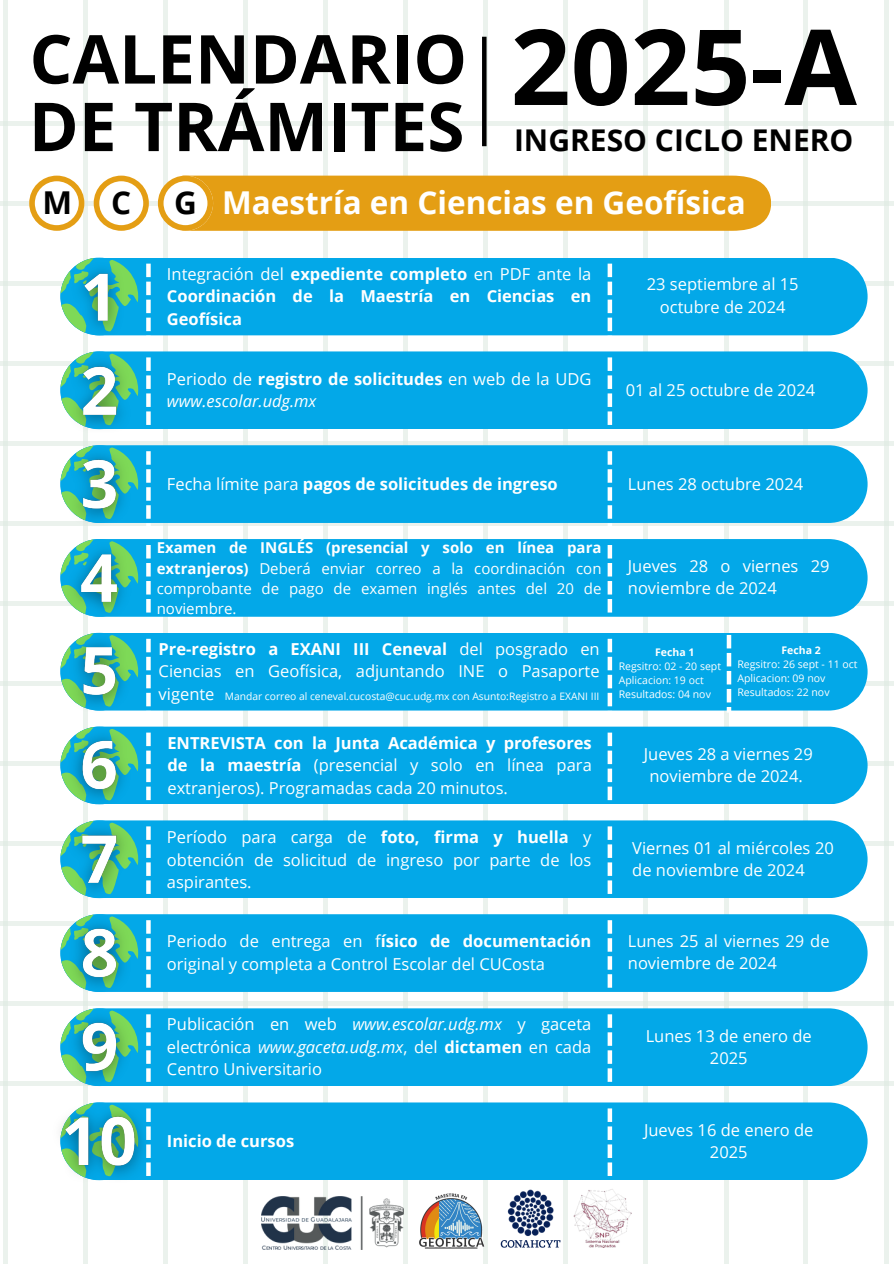
<style>
.page{position:relative;width:894px;height:1264px;background:#fff}
.page>*{position:absolute;margin:0;border:0;box-sizing:border-box;transform-origin:0 0}
.t1{font:700 105px "Open Sans";color:#000}
.t2{font:700 67.5px/67.5px "Open Sans";color:#000}
.t3{font:700 31.5px "Open Sans";color:#fff}
.t4{font:700 31.5px "Open Sans";color:#000}
.t5{font:700 30px "Open Sans";color:#000}
.t6{font:16.5px/22.5px "Open Sans";color:#fff}
.t7{font:700 16.5px/22.5px "Open Sans";color:#fff;text-align:justify}
.t8{font:15px/20.2px "Open Sans";color:#fff;text-align:justify}
.t9{font:10.5px "Open Sans";color:#fff}
.t10{font:700 10.5px "Open Sans";color:#fff}
.t11{font:10.35px "Open Sans";color:#fff}
.s1{font-weight:400}
.s2{font-weight:700}
.s3{font-style:italic}
</style>
<div class="page">
<hr style="left:4px;top:0;width:4px;height:1263px;background:#ebf2ed">
<hr style="left:84px;top:0;width:4px;height:1263px;background:#ebf2ed">
<div style="left:163px;top:0;width:5px;height:1263px;background:#ebf2ed"></div>
<div style="left:243px;top:0;width:5px;height:1263px;background:#ebf2ed"></div>
<div style="left:323px;top:0;width:5px;height:1263px;background:#ebf2ed"></div>
<hr style="left:404px;top:0;width:4px;height:1263px;background:#ebf2ed">
<svg style="left:483px;top:0;width:4px;height:1263px"></svg>
<hr style="left:563px;top:0;width:4px;height:1263px;background:#ebf2ed">
<hr style="left:643px;top:0;width:4px;height:1263px;background:#ebf2ed">
<div style="left:723px;top:0;width:5px;height:1263px;background:#ebf2ed"></div>
<hr style="left:803px;top:0;width:4px;height:1263px;background:#ebf2ed">
<svg style="left:883px;top:0;width:4px;height:1263px;fill:#ebf2ed"></svg>
<hr style="left:0;top:1081px;width:893px;height:4px;background:#ebf2ed">
<hr style="left:0;top:1001px;width:893px;height:4px;background:#ebf2ed">
<hr style="left:0;top:921px;width:893px;height:4px;background:#ebf2ed">
<hr style="left:0;top:841px;width:893px;height:4px;background:#ebf2ed">
<hr style="left:0;top:761px;width:893px;height:4px;background:#ebf2ed">
<hr style="left:0;top:681px;width:893px;height:4px;background:#ebf2ed">
<hr style="left:0;top:601px;width:893px;height:4px;background:#ebf2ed">
<hr style="left:0;top:521px;width:893px;height:4px;background:#ebf2ed">
<hr style="left:0;top:441px;width:893px;height:4px;background:#ebf2ed">
<hr style="left:0;top:361px;width:893px;height:4px;background:#ebf2ed">
<hr style="left:0;top:281px;width:893px;height:4px;background:#ebf2ed">
<hr style="left:0;top:201px;width:893px;height:4px;background:#ebf2ed">
<hr style="left:0;top:121px;width:893px;height:4px;background:#ebf2ed">
<hr style="left:482px;top:37px;width:4px;height:109px;background:#000">
<svg style="left:29px;top:176px;width:55px;height:55px"></svg>
<svg style="left:94px;top:176px;width:55px;height:55px"></svg>
<svg style="left:158px;top:176px;width:613px;height:55px;background:#e5a424"></svg>
<div style="left:60px;top:258px;width:807px;height:77px;background:#03a8e8;border-radius:39px"></div>
<svg style="left:133px;top:277px;width:5px;height:26px"></svg>
<svg style="left:146px;top:263px;width:5px;height:73px"></svg>
<svg style="left:607px;top:263px;width:5px;height:73px"></svg>
<div style="left:60px;top:351px;width:807px;height:78px;background:#03a8e8;border-radius:39px"></div>
<svg style="left:146px;top:357px;width:5px;height:68px"></svg>
<svg style="left:607px;top:357px;width:5px;height:68px"></svg>
<div style="left:60px;top:445px;width:807px;height:78px;background:#03a8e8;border-radius:39px"></div>
<svg style="left:146px;top:451px;width:5px;height:74px"></svg>
<svg style="left:607px;top:451px;width:5px;height:75px"></svg>
<div style="left:60px;top:539px;width:807px;height:77px;background:#03a8e8;border-radius:39px"></div>
<svg style="left:146px;top:545px;width:5px;height:72px"></svg>
<svg style="left:607px;top:545px;width:5px;height:72px"></svg>
<div style="left:60px;top:633px;width:807px;height:77px;background:#03a8e8;border-radius:39px"></div>
<svg style="left:146px;top:638px;width:5px;height:73px"></svg>
<svg style="left:607px;top:638px;width:5px;height:73px"></svg>
<div style="left:60px;top:726px;width:807px;height:78px;background:#03a8e8;border-radius:39px"></div>
<svg style="left:146px;top:732px;width:5px;height:69px"></svg>
<svg style="left:607px;top:732px;width:5px;height:69px"></svg>
<div style="left:60px;top:820px;width:807px;height:78px;background:#03a8e8;border-radius:39px"></div>
<svg style="left:146px;top:826px;width:5px;height:68px"></svg>
<svg style="left:607px;top:826px;width:5px;height:68px"></svg>
<div style="left:60px;top:914px;width:807px;height:77px;background:#03a8e8;border-radius:39px"></div>
<svg style="left:146px;top:920px;width:5px;height:72px"></svg>
<svg style="left:607px;top:920px;width:5px;height:72px"></svg>
<div style="left:60px;top:1008px;width:807px;height:78px;background:#03a8e8;border-radius:39px"></div>
<svg style="left:146px;top:1014px;width:5px;height:68px"></svg>
<svg style="left:607px;top:1014px;width:5px;height:68px"></svg>
<div style="left:60px;top:1102px;width:807px;height:78px;background:#03a8e8;border-radius:39px"></div>
<svg style="left:607px;top:1108px;width:5px;height:68px"></svg>
<img style="left:60px;top:251px;width:73px;height:94px">
<img style="left:58px;top:345px;width:83px;height:93px">
<img style="left:58px;top:438px;width:83px;height:93px">
<img style="left:57px;top:531px;width:86px;height:93px">
<img style="left:60px;top:624px;width:81px;height:94px">
<img style="left:58px;top:718px;width:82px;height:95px">
<img style="left:58px;top:813px;width:83px;height:93px">
<img style="left:58px;top:906px;width:83px;height:94px">
<img style="left:58px;top:1000px;width:83px;height:94px">
<img style="left:60px;top:1094px;width:99px;height:99px">
<img style="left:507px;top:1189px;width:47px;height:48px">
<img style="left:500px;top:1240px;width:61px;height:8px">
<img style="left:419px;top:1186px;width:67px;height:69px">
<img style="left:261px;top:1196px;width:142px;height:53px">
<img style="left:573px;top:1189px;width:58px;height:58px">
<svg style="left:726px;top:635px;width:5px;height:77px"></svg>
<h3 class="t2" style="left:29px;top:24px;width:439px">CALENDARIO<br>DE TRÁMITES</h3>
<p class="t1" style="left:510px;top:-7px;width:347px">2025-A</p>
<p class="t5" style="left:514px;top:119px;width:341px">INGRESO CICLO ENERO</p>
<p class="t4" style="left:43px;top:180px;width:31px">M</p>
<h2 class="t4" style="left:111px;top:180px;width:22px">C</h2>
<h1 class="t4" style="left:174px;top:180px;width:24px">G</h1>
<p class="t3" style="left:222px;top:180px;width:525px">Maestría en Ciencias en Geofísica</p>
<p class="t7" style="left:167px;top:262px;width:426px"><span class="s1">Integración del</span> expediente completo <span class="s1">en PDF ante la </span>Coordinación de la Maestría en Ciencias en Geofísica</p>
<h4 class="t6" style="left:646px;top:272px;width:153px;text-align:center">23 septiembre al 15 octubre de 2024</h4>
<p class="t6" style="left:167px;top:367px;width:426px">Periodo de <span class="s2">registro de solicitudes</span> en web de la UDG <span class="s3">www.escolar.udg.mx</span></p>
<h6 class="t6" style="left:625px;top:378px;width:191px">01 al 25 octubre de 2024</h6>
<h6 class="t7" style="left:167px;top:472px;width:392px"><span class="s1">Fecha límite para</span> pagos de solicitudes de ingreso</h6>
<p class="t6" style="left:627px;top:472px;width:177px">Lunes 28 octubre 2024</p>
<h6 class="t8" style="left:157px;top:537px;width:446px"><span class="s2">Examen de INGLÉS (presencial y solo en línea para extranjeros)</span> Deberá enviar correo a la coordinación con comprobante de pago de examen inglés antes del 20 de noviembre.</h6>
<h6 class="t6" style="left:627px;top:554px;width:203px">Jueves 28 o viernes 29 noviembre de 2024</h6>
<p class="t6" style="left:158px;top:637px;width:442px;text-align:justify"><span class="s2">Pre-registro a EXANI III Ceneval</span> del posgrado en Ciencias en Geofísica, adjuntando INE o Pasaporte vigente</p>
<h6 class="t6" style="left:167px;top:731px;width:426px;text-align:justify"><span class="s2">ENTREVISTA con la Junta Académica y profesores de la maestría</span> (presencial y solo en línea para extranjeros). Programadas cada 20 minutos.</h6>
<h6 class="t6" style="left:643px;top:742px;width:170px;text-align:center">Jueves 28 a viernes 29 noviembre de 2024.</h6>
<p class="t6" style="left:167px;top:825px;width:426px;text-align:justify">Período para carga de <span class="s2">foto, firma y huella</span> y obtención de solicitud de ingreso por parte de los aspirantes.</p>
<p class="t10" style="left:781px;top:643px;width:41px">Fecha 2</p>
<h6 class="t9" style="left:737px;top:657px;width:121px">Regsitro: 26 sept - 11 oct</h6>
<h6 class="t9" style="left:737px;top:671px;width:89px">Aplicacion: 09 nov</h6>
<p class="t9" style="left:737px;top:685px;width:94px">Resultados: 22 nov</p>
<p class="t10" style="left:655px;top:645px;width:41px">Fecha 1</p>
<p class="t9" style="left:618px;top:659px;width:104px">Regsitro: 02 - 20 sept</p>
<h6 class="t9" style="left:618px;top:673px;width:86px">Aplicacion: 19 oct</h6>
<h6 class="t9" style="left:618px;top:687px;width:94px">Resultados: 04 nov</h6>
<h6 class="t11" style="left:225px;top:689px;width:376px">Mandar correo al ceneval.cucosta@cuc.udg.mx con Asunto:Registro a EXANI III</h6>
<p class="t6" style="left:632px;top:836px;width:203px">Viernes 01 al miércoles 20 de noviembre de 2024</p>
<h6 class="t6" style="left:167px;top:929px;width:426px">Periodo de entrega en f<span class="s2">ísico de documentación </span>original y completa a Control Escolar del CUCosta</h6>
<h6 class="t6" style="left:627px;top:929px;width:203px">Lunes 25 al viernes 29 de noviembre de 2024</h6>
<p class="t6" style="left:167px;top:1012px;width:426px;text-align:justify">Publicación en web <span class="s3">www.escolar.udg.mx</span> y gaceta electrónica <span class="s3">www.gaceta.udg.mx</span>, del <span class="s2">dictamen</span> en cada Centro Universitario</p>
<p class="t6" style="left:645px;top:1023px;width:167px;text-align:center">Lunes 13 de enero de<br>2025</p>
<p class="t7" style="left:167px;top:1129px;width:129px">Inicio de cursos</p>
<p class="t6" style="left:644px;top:1117px;width:171px;text-align:center">Jueves 16 de enero de<br>2025</p>
</div>
